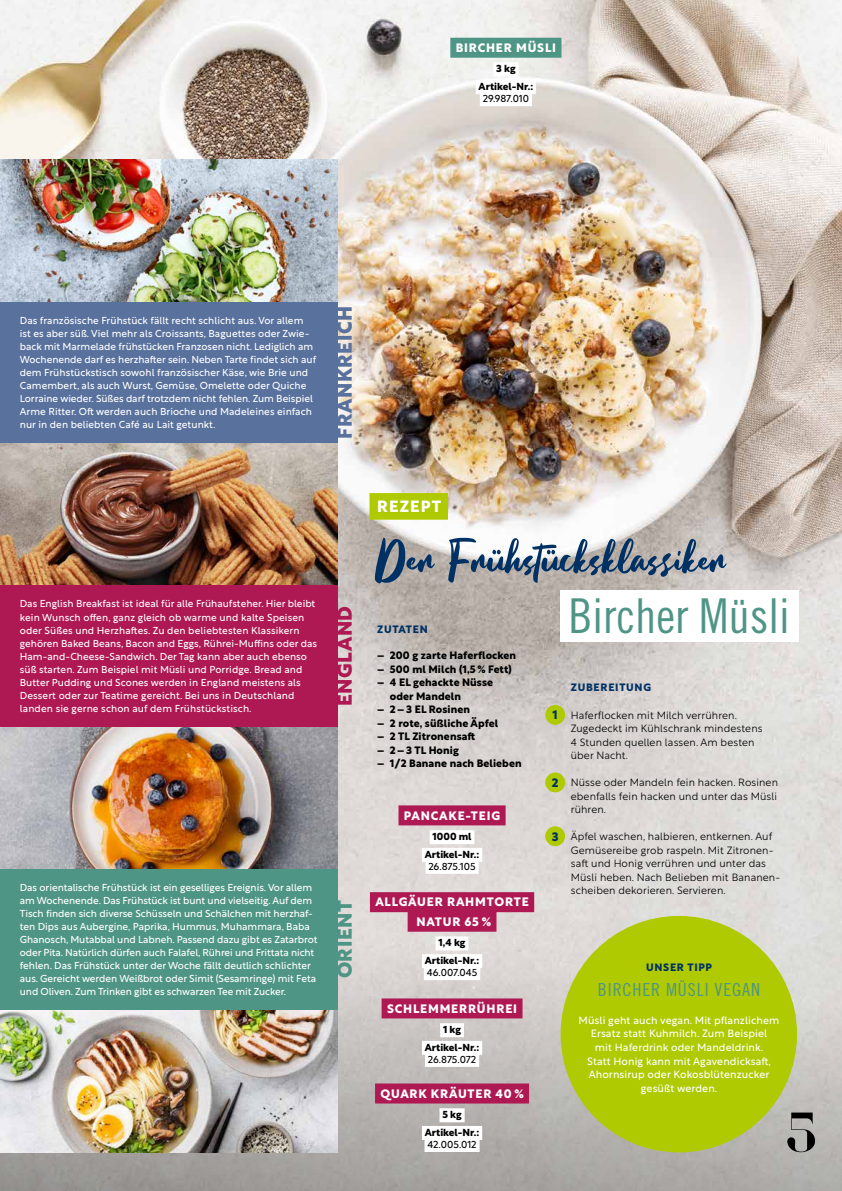
<style>
.page{position:relative;width:842px;height:1191px;background:#fff}
.page>*{position:absolute;margin:0;border:0;box-sizing:border-box;transform-origin:0 0}
.t1{font:65px "Beattingvile";letter-spacing:.005em;color:#003165}
.t2{font:58.3px "Voor";color:#000}
.t3{font:48px "Trade Gothic LT Std Cn 18";color:#4f9586}
.t4{font:800 20px "Rustica";letter-spacing:.03em;color:#59719d}
.t5{font:800 20px "Rustica";letter-spacing:.03em;color:#ae1953}
.t6{font:800 20px "Rustica";letter-spacing:.03em;color:#4f9586}
.t7{font:18px "Trade Gothic LT Std Cn 18";letter-spacing:.05em;color:#4f9586}
.t8{font:700 16px "Rustica";letter-spacing:.07em;color:#fff}
.t9{font:700 12px/19.5px "Rustica";letter-spacing:.07em;color:#fff;text-align:center}
.t10{font:700 12px "Rustica";color:#003165}
.t11{font:300 10.5px/13.5px "Rustica";letter-spacing:.01em;color:#000}
.t12{font:10.5px/13.5px "Rustica";letter-spacing:.01em;color:#fff;text-align:center}
.t13{font:700 10.5px/13.5px "Rustica";letter-spacing:.01em;color:#000}
.t14{font:700 10.5px "Rustica";letter-spacing:.07em;color:#003165}
.t15{font:10px/13px "Rustica";color:#fff}
.t16{font:700 10px/17.7px "Rustica";letter-spacing:.005em;color:#000;text-align:center}
.t17{font:10px "Rustica";color:#000}
</style>
<div class="page">
<img style="left:0;top:0;width:842px;height:781px">
<svg style="left:0;top:781px;width:842px;height:410px;background:#c9c6c3"></svg>
<div style="left:545px;top:705px;width:20px;height:20px;background:#afca00;border-radius:50%"></div>
<div style="left:545px;top:772px;width:20px;height:20px;background:#afca00;border-radius:50%"></div>
<div style="left:545px;top:826px;width:20px;height:20px;background:#afca00;border-radius:50%"></div>
<div style="left:560px;top:590px;width:238px;height:51px;background:#fff"></div>
<img style="left:255px;top:296px;width:150px;height:151px;border-radius:50%">
<div style="left:0;top:301px;width:337px;height:142px;background:#59719d"></div>
<img style="left:0;top:443px;width:337px;height:142px">
<img style="left:0;top:727px;width:337px;height:141px">
<div style="left:0;top:868px;width:337px;height:142px;background:#4f9586"></div>
<img style="left:0;top:1010px;width:337px;height:142px">
<img style="left:0;top:160px;width:337px;height:141px">
<div style="left:0;top:585px;width:337px;height:142px;background:#ae1953"></div>
<div style="left:369px;top:493px;width:79px;height:26px;background:#afca00"></div>
<div style="left:398px;top:805px;width:108px;height:20px;background:#ae1953"></div>
<div style="left:430px;top:830px;width:44px;height:14px;background:#fff"></div>
<div style="left:422px;top:848px;width:60px;height:14px;background:#fff"></div>
<div style="left:425px;top:860px;width:54px;height:14px;background:#fff"></div>
<div style="left:370px;top:892px;width:164px;height:20px;background:#ae1953"></div>
<div style="left:408px;top:911px;width:88px;height:20px;background:#ae1953"></div>
<div style="left:436px;top:936px;width:32px;height:14px;background:#fff"></div>
<div style="left:422px;top:954px;width:60px;height:14px;background:#fff"></div>
<div style="left:424px;top:966px;width:56px;height:14px;background:#fff"></div>
<div style="left:382px;top:998px;width:140px;height:20px;background:#ae1953"></div>
<div style="left:440px;top:1023px;width:24px;height:14px;background:#fff"></div>
<div style="left:422px;top:1041px;width:60px;height:14px;background:#fff"></div>
<div style="left:425px;top:1053px;width:54px;height:14px;background:#fff"></div>
<div style="left:375px;top:1083px;width:154px;height:20px;background:#ae1953"></div>
<div style="left:439px;top:1108px;width:26px;height:14px;background:#fff"></div>
<div style="left:422px;top:1126px;width:60px;height:14px;background:#fff"></div>
<div style="left:424px;top:1138px;width:56px;height:14px;background:#fff"></div>
<div style="left:450px;top:38px;width:111px;height:20px;background:#4f9586"></div>
<div style="left:493px;top:62px;width:25px;height:14px;background:#fff"></div>
<div style="left:476px;top:80px;width:60px;height:14px;background:#fff"></div>
<div style="left:480px;top:92px;width:52px;height:14px;background:#fff"></div>
<div style="left:561px;top:916px;width:236px;height:236px;background:#afca00;border-radius:50%"></div>
<p class="t9" style="left:456px;top:37px;width:102px">BIRCHER MÜSLI</p>
<p class="t16" style="left:479px;top:59px;width:56px">3 kg<br>Artikel-Nr.:</p>
<p class="t17" style="left:483px;top:90px;width:48px">29.987.010</p>
<p class="t15" style="left:20px;top:313px;width:298px">Das französische Frühstück fällt recht schlicht aus. Vor allem ist es aber süß. Viel mehr als Croissants, Baguettes oder Zwie&shy;back mit Marmelade frühstücken Franzosen nicht. Lediglich am Wochenende darf es herzhafter sein. Neben Tarte findet sich auf dem Frühstückstisch sowohl französischer Käse, wie Brie und Camembert, als auch Wurst, Gemüse, Omelette oder Quiche Lorraine wieder. Süßes darf trotzdem nicht fehlen. Zum Beispiel Arme Ritter. Oft werden auch Brioche und Madeleines einfach nur in den beliebten Café au Lait getunkt.</p>
<h3 class="t4" style="left:327px;top:439px;width:134px;rotate:-90deg">FRANKREICH</h3>
<p class="t15" style="left:20px;top:596px;width:299px">Das English Breakfast ist ideal für alle Frühaufsteher. Hier bleibt kein Wunsch offen, ganz gleich ob warme und kalte Speisen oder Süßes und Herzhaftes. Zu den beliebtesten Klassikern gehören Baked Beans, Bacon and Eggs, Rührei-Muffins oder das Ham-and-Cheese-Sandwich. Der Tag kann aber auch ebenso süß starten. Zum Beispiel mit Müsli und Porridge. Bread and Butter Pudding und Scones werden in England meistens als Dessert oder zur Teatime gereicht. Bei uns in Deutschland landen sie gerne schon auf dem Frühstückstisch.</p>
<h3 class="t5" style="left:327px;top:706px;width:102px;rotate:-90deg">ENGLAND</h3>
<p class="t15" style="left:20px;top:880px;width:299px">Das orientalische Frühstück ist ein geselliges Ereignis. Vor allem am Wochenende. Das Frühstück ist bunt und vielseitig. Auf dem Tisch finden sich diverse Schüsseln und Schälchen mit herzhaf&shy;ten Dips aus Aubergine, Paprika, Hummus, Muhammara, Baba Ghanosch, Mutabbal und Labneh. Passend dazu gibt es Zatarbrot oder Pita. Natürlich dürfen auch Falafel, Rührei und Frittata nicht fehlen. Das Frühstück unter der Woche fällt deutlich schlichter aus. Gereicht werden Weißbrot oder Simit (Sesamringe) mit Feta und Oliven. Zum Trinken gibt es schwarzen Tee mit Zucker.</p>
<h3 class="t6" style="left:327px;top:978px;width:80px;rotate:-90deg">ORIENT</h3>
<h3 class="t8" style="left:377px;top:492px;width:66px">REZEPT</h3>
<h1 class="t1" style="left:374px;top:527px;width:353px">Der Frühstücksklassiker</h1>
<h3 class="t3" style="left:568px;top:587px;width:223px">Bircher Müsli</h3>
<p class="t14" style="left:377px;top:620px;width:52px">ZUTATEN</p>
<p class="t13" style="left:377px;top:647px;width:140px">– 200 g zarte Haferflocken</p>
<p class="t13" style="left:377px;top:661px;width:136px">– 500 ml Milch (1,5% Fett)</p>
<p class="t13" style="left:390px;top:674px;width:105px;text-indent:-13px">– 4 EL gehackte Nüsse oder Mandeln</p>
<p class="t13" style="left:377px;top:702px;width:94px">– 2–3 EL Rosinen</p>
<p class="t13" style="left:377px;top:715px;width:123px">– 2 rote, süßliche Äpfel</p>
<p class="t13" style="left:377px;top:729px;width:100px">– 2 TL Zitronensaft</p>
<p class="t13" style="left:377px;top:742px;width:83px">– 2–3 TL Honig</p>
<p class="t13" style="left:377px;top:756px;width:146px">– 1/2 Banane nach Belieben</p>
<p class="t14" style="left:571px;top:678px;width:82px">ZUBEREITUNG</p>
<p class="t11" style="left:571px;top:707px;width:193px">Haferflocken mit Milch verrühren.<br>Zugedeckt im Kühlschrank mindestens<br>4 Stunden quellen lassen. Am besten über Nacht.</p>
<p class="t11" style="left:571px;top:774px;width:209px;text-align:justify">Nüsse oder Mandeln fein hacken. Rosinen ebenfalls fein hacken und unter das Müsli rühren.</p>
<p class="t11" style="left:571px;top:828px;width:211px">Äpfel waschen, halbieren, entkernen. Auf Gemüsereibe grob raspeln. Mit Zitronen&shy;saft und Honig verrühren und unter das Müsli heben. Nach Belieben mit Bananen&shy;scheiben dekorieren. Servieren.</p>
<p class="t10" style="left:553px;top:704px;width:7px">1</p>
<p class="t10" style="left:552px;top:772px;width:8px">2</p>
<p class="t9" style="left:404px;top:804px;width:98px">PANCAKE-TEIG</p>
<p class="t16" style="left:425px;top:826px;width:56px">1000 ml<br>Artikel-Nr.:</p>
<p class="t17" style="left:428px;top:857px;width:49px">26.875.105</p>
<p class="t9" style="left:375px;top:891px;width:155px">ALLGÄUER RAHMTORTE<br>NATUR 65 %</p>
<p class="t16" style="left:425px;top:933px;width:56px">1,4 kg<br>Artikel-Nr.:</p>
<p class="t17" style="left:427px;top:963px;width:52px">46.007.045</p>
<p class="t9" style="left:387px;top:997px;width:132px">SCHLEMMERRÜHREI</p>
<p class="t16" style="left:425px;top:1019px;width:56px">1 kg<br>Artikel-Nr.:</p>
<p class="t17" style="left:428px;top:1050px;width:50px">26.875.072</p>
<p class="t9" style="left:380px;top:1082px;width:145px">QUARK KRÄUTER 40 %</p>
<p class="t16" style="left:425px;top:1104px;width:56px">5 kg<br>Artikel-Nr.:</p>
<p class="t17" style="left:427px;top:1135px;width:51px">42.005.012</p>
<p class="t10" style="left:552px;top:826px;width:8px">3</p>
<p class="t14" style="left:646px;top:958px;width:68px">UNSER TIPP</p>
<h3 class="t7" style="left:598px;top:979px;width:164px">BIRCHER MÜSLI VEGAN</h3>
<p class="t12" style="left:578px;top:1012px;width:202px">Müsli geht auch vegan. Mit pflanzlichem Ersatz statt Kuhmilch. Zum Beispiel<br>mit Haferdrink oder Mandeldrink.<br>Statt Honig kann mit Agavendicksaft, Ahornsirup oder Kokosblütenzucker gesüßt werden.</p>
<h2 class="t2" style="left:786px;top:1098px;width:32px">5</h2>
</div>
